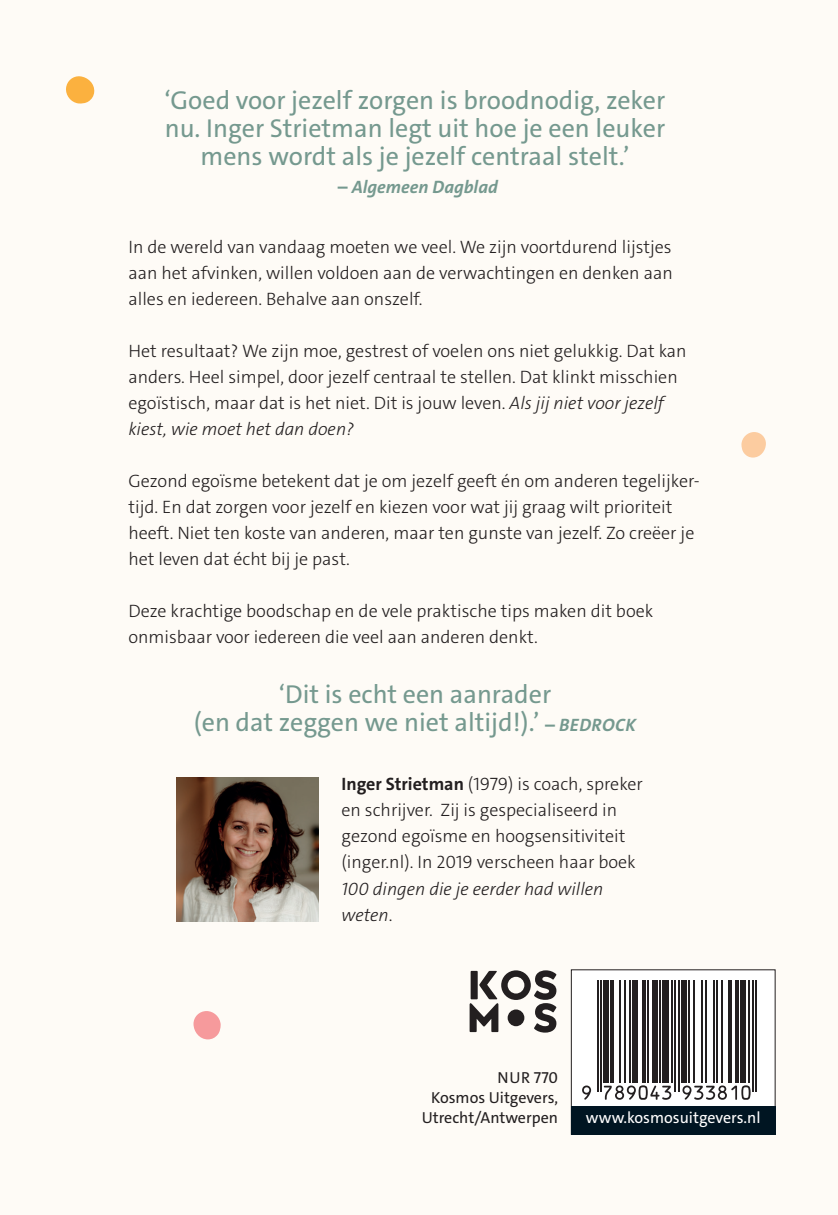
<style>
.page{position:relative;width:838px;height:1215px;background:#fff}
.page>*{position:absolute;margin:0;border:0;box-sizing:border-box;transform-origin:0 0}
.t1{font:26px/28px "The Sans";color:#75998f;text-align:center}
.t2{font:300 18px/26px "The Sans";color:#231f20}
.t3{font:italic 300 18px/26px "The Sans";color:#231f20}
.t4{font:italic 700 18px "The Sans";color:#75998f}
.t5{font:16px/20px "The Sans";color:#231f20;text-align:right}
.t6{font:16px "The Sans";color:#fff}
.s1{font-style:normal}
.s2{font-style:italic}
.s3{font-weight:700;font-size:18px}
.s4{font-weight:700;font-style:italic;font-size:18px}
.s5{font-weight:700}
</style>
<div class="page">
<div style="left:0;top:0;width:837px;height:1214px;background:#fefbf6"></div>
<img style="left:176px;top:777px;width:143px;height:144px">
<svg style="left:66px;top:76px;width:29px;height:28px"></svg>
<svg style="left:741px;top:432px;width:24px;height:25px"></svg>
<svg style="left:193px;top:1011px;width:27px;height:28px"></svg>
<svg style="left:469px;top:970px;width:87px;height:62px"></svg>
<div style="left:507px;top:1009px;width:17px;height:17px;background:#231f20;border-radius:50%"></div>
<svg style="left:584px;top:980px;width:173px;height:120px;fill:#fff"></svg>
<div style="left:571px;top:1105px;width:204px;height:29px;background:#001522"></div>
<svg style="left:582px;top:1085px;width:8px;height:14px"></svg>
<hr style="left:596px;top:980px;width:2px;height:111px;background:#231f20">
<hr style="left:600px;top:980px;width:1px;height:111px;background:#231f20">
<div style="left:603px;top:980px;width:5px;height:103px;background:#231f20"></div>
<hr style="left:610px;top:980px;width:3px;height:103px;background:#231f20">
<hr style="left:618px;top:980px;width:2px;height:103px;background:#231f20">
<hr style="left:623px;top:980px;width:2px;height:103px;background:#231f20">
<hr style="left:628px;top:980px;width:2px;height:103px;background:#231f20">
<div style="left:632px;top:980px;width:5px;height:103px;background:#231f20"></div>
<hr style="left:642px;top:980px;width:3px;height:103px;background:#231f20">
<hr style="left:647px;top:980px;width:1px;height:103px;background:#231f20">
<div style="left:652px;top:980px;width:5px;height:103px;background:#231f20"></div>
<hr style="left:659px;top:980px;width:1px;height:103px;background:#231f20">
<svg style="left:603px;top:1085px;width:68px;height:14px"></svg>
<div style="left:662px;top:980px;width:7px;height:103px;background:#231f20"></div>
<hr style="left:670px;top:980px;width:2px;height:103px;background:#231f20">
<hr style="left:674px;top:980px;width:1px;height:111px;background:#231f20">
<hr style="left:677px;top:980px;width:2px;height:111px;background:#231f20">
<div style="left:680px;top:980px;width:5px;height:103px;background:#231f20"></div>
<hr style="left:687px;top:980px;width:2px;height:103px;background:#231f20">
<hr style="left:692px;top:980px;width:2px;height:103px;background:#231f20">
<hr style="left:701px;top:980px;width:1px;height:103px;background:#231f20">
<hr style="left:704px;top:980px;width:2px;height:103px;background:#231f20">
<hr style="left:712px;top:980px;width:2px;height:103px;background:#231f20">
<hr style="left:716px;top:980px;width:1px;height:103px;background:#231f20">
<hr style="left:721px;top:980px;width:1px;height:103px;background:#231f20">
<hr style="left:728px;top:980px;width:3px;height:103px;background:#231f20">
<svg style="left:734px;top:980px;width:4px;height:103px"></svg>
<svg style="left:682px;top:1085px;width:68px;height:14px"></svg>
<div style="left:739px;top:980px;width:5px;height:103px;background:#231f20"></div>
<hr style="left:748px;top:980px;width:1px;height:103px;background:#231f20">
<hr style="left:751px;top:980px;width:2px;height:111px;background:#231f20">
<hr style="left:754px;top:980px;width:2px;height:111px;background:#231f20">
<h1 class="t1" style="left:164px;top:87px;width:502px">‘Goed voor jezelf zorgen is broodnodig, zeker nu. Inger Strietman legt uit hoe je een leuker mens wordt als je jezelf centraal stelt.’</h1>
<p class="t4" style="left:337px;top:176px;width:161px"><span class="s1">–</span> Algemeen Dagblad</p>
<p class="t2" style="left:128px;top:234px;width:545px;text-align:justify">In de wereld van vandaag moeten we veel. We zijn voortdurend lijstjes aan het afvinken, willen voldoen aan de verwachtingen en denken aan alles en iedereen. Behalve aan onszelf.</p>
<p class="t2" style="left:128px;top:338px;width:559px">Het resultaat? We zijn moe, gestrest of voelen ons niet gelukkig. Dat kan anders. Heel simpel, door jezelf centraal te stellen. Dat klinkt misschien egoïstisch, maar dat is het niet. Dit is jouw leven. <span class="s2">Als jij niet voor jezelf kiest, wie moet het dan doen?</span></p>
<p class="t2" style="left:128px;top:468px;width:572px">Gezond egoïsme betekent dat je om jezelf geeft én om anderen tegelijker&shy;tijd. En dat zorgen voor jezelf en kiezen voor wat jij graag wilt prioriteit heeft. Niet ten koste van anderen, maar ten gunste van jezelf. Zo creëer je het leven dat écht bij je past.</p>
<p class="t2" style="left:128px;top:598px;width:526px">Deze krachtige boodschap en de vele praktische tips maken dit boek onmisbaar voor iedereen die veel aan anderen denkt.</p>
<h1 class="t1" style="left:194px;top:680px;width:443px">‘Dit is echt een aanrader<br>(en dat zeggen we niet altijd!).’ <span class="s3">–</span> <span class="s4">BEDROCK</span></h1>
<p class="t2" style="left:341px;top:771px;width:303px"><span class="s5">Inger Strietman</span> (1979) is coach, spreker en schrijver. Zij is gespecialiseerd in gezond egoïsme en hoogsensitiviteit (inger.nl). In 2019 verscheen haar boek</p>
<p class="t3" style="left:341px;top:875px;width:263px">100 dingen die je eerder had willen weten<span class="s1">.</span></p>
<p class="t5" style="left:421px;top:1067px;width:138px">NUR 770<br>Kosmos Uitgevers,<br>Utrecht/Antwerpen</p>
<p class="t6" style="left:585px;top:1106px;width:176px">www.kosmosuitgevers.nl</p>
</div>
